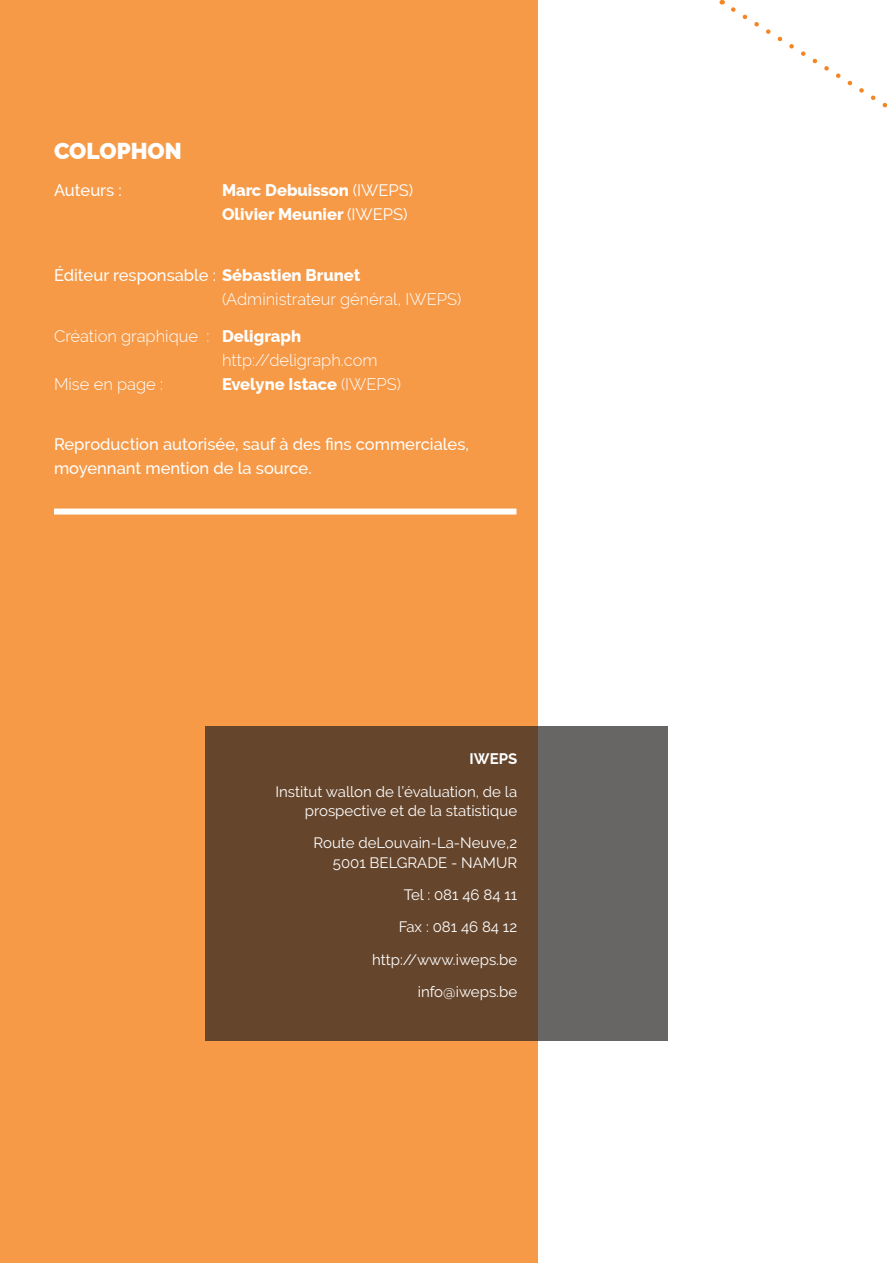
<style>
.page{position:relative;width:893px;height:1263px;background:#fff}
.page>*{position:absolute;margin:0;border:0;box-sizing:border-box;transform-origin:0 0}
.Titre{font:900 22.5px "Raleway";color:#fff}
.Texte_courant{font:300 16.5px/24px "Raleway";color:#fff}
.Texte_courant-2{font:500 16.5px/24px "Raleway";color:#fff}
.Texte_courant-3{font:800 16.5px/24px "Raleway";color:#fff}
.Texte_courant-4{font:15px/19.5px "Raleway";color:#fff;text-align:right}
.Texte_courant-5{font:700 15px "Raleway";color:#fff}
.s1{font-weight:400}
.s2{font-weight:500}
.s3{font-weight:800}
.s4{font-weight:300}
</style>
<div class="page">
<div style="left:0;top:0;width:538px;height:1263px;background:#f69a48"></div>
<div style="left:54px;top:508px;width:462px;height:6px;background:#fff"></div>
<svg style="left:205px;top:726px;width:463px;height:315px;background:#654d3c"></svg>
<svg style="left:722px;top:0;width:166px;height:108px"></svg>
<p class="Titre" style="left:54px;top:139px;width:129px">COLOPHON</p>
<p class="Texte_courant-2" style="left:54px;top:178px;width:69px">Auteurs :</p>
<p class="Texte_courant-3" style="left:222px;top:178px;width:193px">Marc Debuisson <span class="s1">(IWEPS)<br></span>Olivier Meunier <span class="s1">(IWEPS)</span></p>
<p class="Texte_courant" style="left:222px;top:263px;width:241px;text-indent:-168px"><span class="s2">Éditeur responsable :</span> <span class="s3">Sébastien Brunet </span>(Administrateur général, IWEPS)</p>
<p class="Texte_courant" style="left:54px;top:324px;width:249px">Création graphique : <span class="s3">Deligraph</span></p>
<p class="Texte_courant" style="left:222px;top:348px;width:157px">http://deligraph.com</p>
<p class="Texte_courant" style="left:54px;top:372px;width:110px">Mise en page :</p>
<p class="Texte_courant-3" style="left:222px;top:372px;width:180px">Evelyne Istace <span class="s4">(IWEPS)</span></p>
<p class="Texte_courant-2" style="left:54px;top:433px;width:416px">Reproduction autorisée, sauf à des fins commerciales, moyennant mention de la source.</p>
<p class="Texte_courant-5" style="left:470px;top:751px;width:49px">IWEPS</p>
<p class="Texte_courant-4" style="left:275px;top:781px;width:243px">Institut wallon de l’évaluation, de la prospective et de la statistique</p>
<p class="Texte_courant-4" style="left:313px;top:833px;width:205px">Route deLouvain-La-Neuve,2<br>5001 BELGRADE - NAMUR</p>
<p class="Texte_courant-4" style="left:404px;top:885px;width:115px">Tel : 081 46 84 11</p>
<p class="Texte_courant-4" style="left:399px;top:917px;width:120px">Fax : 081 46 84 12</p>
<p class="Texte_courant-4" style="left:372px;top:949px;width:147px">http://www.iweps.be</p>
<p class="Texte_courant-4" style="left:418px;top:982px;width:101px">info@iweps.be</p>
</div>
